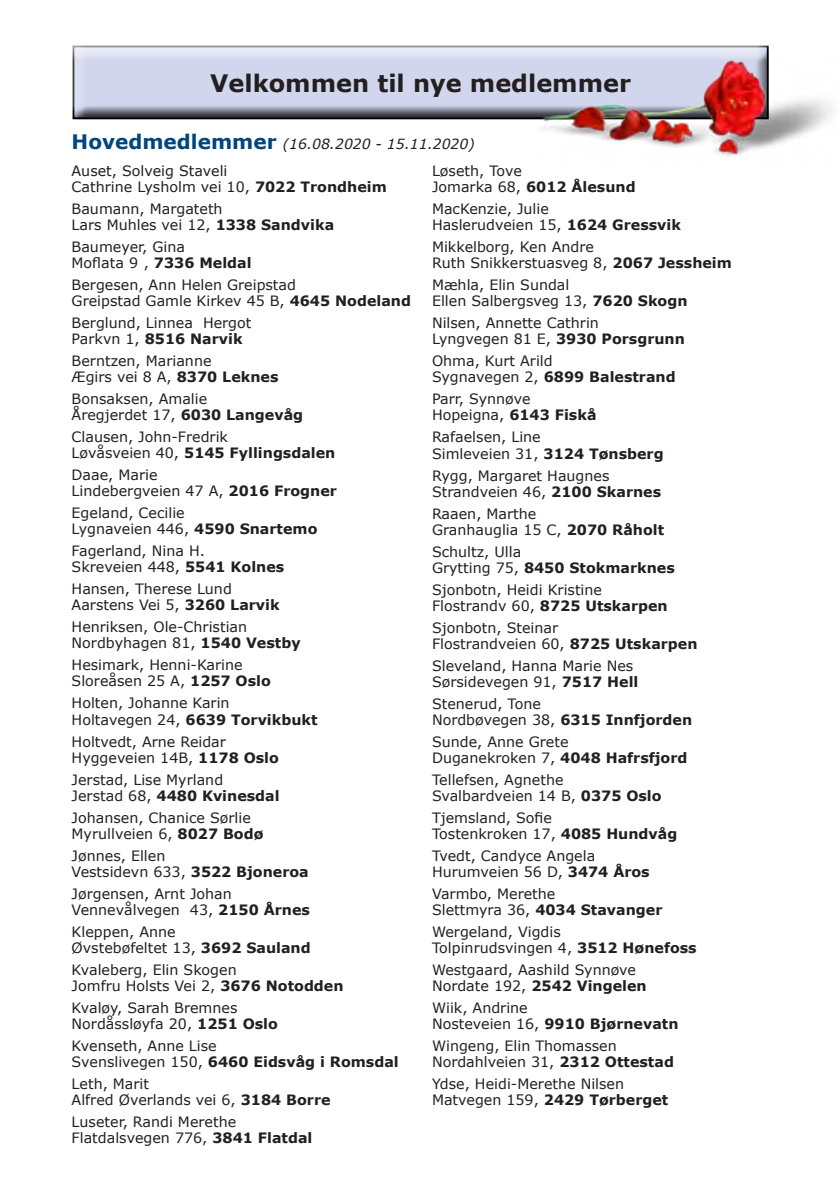
<style>
.page{position:relative;width:840px;height:1191px;background:#fff}
.page>*{position:absolute;margin:0;border:0;box-sizing:border-box;transform-origin:0 0}
.t1{font:700 24px "Verdana";color:#231f20}
.t2{font:18px "Verdana";color:#000}
.t3{font:14.2px/16px "Verdana";color:#231f20}
.t4{font:italic 14px "Verdana";color:#231f20}
.s1{font-weight:700;font-style:normal;font-size:20px;color:#00457e}
.s2{font-weight:700}
</style>
<div class="page">
<div style="left:64px;top:44px;width:718px;height:76px;background:#000;opacity:.75"></div>
<img style="left:539px;top:57px;width:294px;height:100px">
<h1 class="t1" style="left:210px;top:66px;width:422px">Velkommen til nye medlemmer</h1>
<p class="t4" style="left:72px;top:134px;width:404px"><span class="s1">Hovedmedlemmer</span> (16.08.2020 - 15.11.2020)</p>
<p class="t3" style="left:72px;top:163px;width:316px">Auset, Solveig Staveli<br>Cathrine Lysholm vei 10, <span class="s2">7022 Trondheim</span></p>
<p class="t3" style="left:72px;top:201px;width:264px">Baumann, Margateth<br>Lars Muhles vei 12, <span class="s2">1338 Sandvika</span></p>
<p class="t3" style="left:72px;top:239px;width:181px">Baumeyer, Gina<br>Moflata 9 , <span class="s2">7336 Meldal</span></p>
<p class="t3" style="left:72px;top:277px;width:340px">Bergesen, Ann Helen Greipstad<br>Greipstad Gamle Kirkev 45 B, <span class="s2">4645 Nodeland</span></p>
<p class="t3" style="left:72px;top:315px;width:181px">Berglund, Linnea Hergot<br>Parkvn 1, <span class="s2">8516 Narvik</span></p>
<p class="t3" style="left:72px;top:353px;width:208px">Berntzen, Marianne<br>Ægirs vei 8 A, <span class="s2">8370 Leknes</span></p>
<p class="t3" style="left:72px;top:391px;width:233px">Bonsaksen, Amalie<br>Åregjerdet 17, <span class="s2">6030 Langevåg</span></p>
<p class="t3" style="left:72px;top:429px;width:265px">Clausen, John-Fredrik<br>Løvåsveien 40, <span class="s2">5145 Fyllingsdalen</span></p>
<p class="t3" style="left:72px;top:467px;width:267px">Daae, Marie<br>Lindebergveien 47 A, <span class="s2">2016 Frogner</span></p>
<p class="t3" style="left:72px;top:505px;width:247px">Egeland, Cecilie<br>Lygnaveien 446, <span class="s2">4590 Snartemo</span></p>
<p class="t3" style="left:72px;top:543px;width:214px">Fagerland, Nina H.<br>Skreveien 448, <span class="s2">5541 Kolnes</span></p>
<p class="t3" style="left:72px;top:581px;width:209px">Hansen, Therese Lund<br>Aarstens Vei 5, <span class="s2">3260 Larvik</span></p>
<p class="t3" style="left:72px;top:619px;width:230px">Henriksen, Ole-Christian<br>Nordbyhagen 81, <span class="s2">1540 Vestby</span></p>
<p class="t3" style="left:72px;top:657px;width:201px">Hesimark, Henni-Karine<br>Sloreåsen 25 A, <span class="s2">1257 Oslo</span></p>
<p class="t3" style="left:72px;top:695px;width:247px">Holten, Johanne Karin<br>Holtavegen 24, <span class="s2">6639 Torvikbukt</span></p>
<p class="t3" style="left:72px;top:733px;width:209px">Holtvedt, Arne Reidar<br>Hyggeveien 14B, <span class="s2">1178 Oslo</span></p>
<p class="t3" style="left:72px;top:771px;width:209px">Jerstad, Lise Myrland<br>Jerstad 68, <span class="s2">4480 Kvinesdal</span></p>
<p class="t3" style="left:72px;top:809px;width:193px">Johansen, Chanice Sørlie<br>Myrullveien 6, <span class="s2">8027 Bodø</span></p>
<p class="t3" style="left:72px;top:847px;width:238px">Jønnes, Ellen<br>Vestsidevn 633, <span class="s2">3522 Bjoneroa</span></p>
<p class="t3" style="left:72px;top:885px;width:240px">Jørgensen, Arnt Johan<br>Vennevålvegen 43, <span class="s2">2150 Årnes</span></p>
<p class="t3" style="left:72px;top:923px;width:240px">Kleppen, Anne<br>Øvstebøfeltet 13, <span class="s2">3692 Sauland</span></p>
<p class="t3" style="left:72px;top:961px;width:273px">Kvaleberg, Elin Skogen<br>Jomfru Holsts Vei 2, <span class="s2">3676 Notodden</span></p>
<p class="t3" style="left:72px;top:999px;width:208px">Kvaløy, Sarah Bremnes<br>Nordåssløyfa 20, <span class="s2">1251 Oslo</span></p>
<p class="t3" style="left:72px;top:1037px;width:328px">Kvenseth, Anne Lise<br>Svenslivegen 150, <span class="s2">6460 Eidsvåg i Romsdal</span></p>
<p class="t3" style="left:72px;top:1075px;width:260px">Leth, Marit<br>Alfred Øverlands vei 6, <span class="s2">3184 Borre</span></p>
<p class="t3" style="left:72px;top:1113px;width:242px">Luseter, Randi Merethe<br>Flatdalsvegen 776, <span class="s2">3841 Flatdal</span></p>
<p class="t2" style="left:72px;top:1097px;width:24px">92</p>
<p class="t3" style="left:432px;top:163px;width:205px">Løseth, Tove<br>Jomarka 68, <span class="s2">6012 Ålesund</span></p>
<p class="t3" style="left:432px;top:201px;width:250px">MacKenzie, Julie<br>Haslerudveien 15, <span class="s2">1624 Gressvik</span></p>
<p class="t3" style="left:432px;top:239px;width:301px">Mikkelborg, Ken Andre<br>Ruth Snikkerstuasveg 8, <span class="s2">2067 Jessheim</span></p>
<p class="t3" style="left:432px;top:277px;width:257px">Mæhla, Elin Sundal<br>Ellen Salbergsveg 13, <span class="s2">7620 Skogn</span></p>
<p class="t3" style="left:432px;top:315px;width:254px">Nilsen, Annette Cathrin<br>Lyngvegen 81 E, <span class="s2">3930 Porsgrunn</span></p>
<p class="t3" style="left:432px;top:353px;width:245px">Ohma, Kurt Arild<br>Sygnavegen 2, <span class="s2">6899 Balestrand</span></p>
<p class="t3" style="left:432px;top:391px;width:166px">Parr, Synnøve<br>Hopeigna, <span class="s2">6143 Fiskå</span></p>
<p class="t3" style="left:432px;top:429px;width:233px">Rafaelsen, Line<br>Simleveien 31, <span class="s2">3124 Tønsberg</span></p>
<p class="t3" style="left:432px;top:467px;width:230px">Rygg, Margaret Haugnes<br>Strandveien 46, <span class="s2">2100 Skarnes</span></p>
<p class="t3" style="left:432px;top:505px;width:233px">Raaen, Marthe<br>Granhauglia 15 C, <span class="s2">2070 Råholt</span></p>
<p class="t3" style="left:432px;top:543px;width:244px">Schultz, Ulla<br>Grytting 75, <span class="s2">8450 Stokmarknes</span></p>
<p class="t3" style="left:432px;top:581px;width:237px">Sjonbotn, Heidi Kristine<br>Flostrandv 60, <span class="s2">8725 Utskarpen</span></p>
<p class="t3" style="left:432px;top:619px;width:267px">Sjonbotn, Steinar<br>Flostrandveien 60, <span class="s2">8725 Utskarpen</span></p>
<p class="t3" style="left:432px;top:657px;width:208px">Sleveland, Hanna Marie Nes<br>Sørsidevegen 91, <span class="s2">7517 Hell</span></p>
<p class="t3" style="left:432px;top:695px;width:261px">Stenerud, Tone<br>Nordbøvegen 38, <span class="s2">6315 Innfjorden</span></p>
<p class="t3" style="left:432px;top:733px;width:257px">Sunde, Anne Grete<br>Duganekroken 7, <span class="s2">4048 Hafrsfjord</span></p>
<p class="t3" style="left:432px;top:771px;width:231px">Tellefsen, Agnethe<br>Svalbardveien 14 B, <span class="s2">0375 Oslo</span></p>
<p class="t3" style="left:432px;top:809px;width:247px">Tjemsland, Sofie<br>Tostenkroken 17, <span class="s2">4085 Hundvåg</span></p>
<p class="t3" style="left:432px;top:847px;width:219px">Tvedt, Candyce Angela<br>Hurumveien 56 D, <span class="s2">3474 Åros</span></p>
<p class="t3" style="left:432px;top:885px;width:232px">Varmbo, Merethe<br>Slettmyra 36, <span class="s2">4034 Stavanger</span></p>
<p class="t3" style="left:432px;top:923px;width:266px">Wergeland, Vigdis<br>Tolpinrudsvingen 4, <span class="s2">3512 Hønefoss</span></p>
<p class="t3" style="left:432px;top:961px;width:216px">Westgaard, Aashild Synnøve<br>Nordate 192, <span class="s2">2542 Vingelen</span></p>
<p class="t3" style="left:432px;top:999px;width:248px">Wiik, Andrine<br>Nosteveien 16, <span class="s2">9910 Bjørnevatn</span></p>
<p class="t3" style="left:432px;top:1037px;width:243px">Wingeng, Elin Thomassen<br>Nordahlveien 31, <span class="s2">2312 Ottestad</span></p>
<p class="t3" style="left:432px;top:1075px;width:238px">Ydse, Heidi-Merethe Nilsen<br>Matvegen 159, <span class="s2">2429 Tørberget</span></p>
</div>
